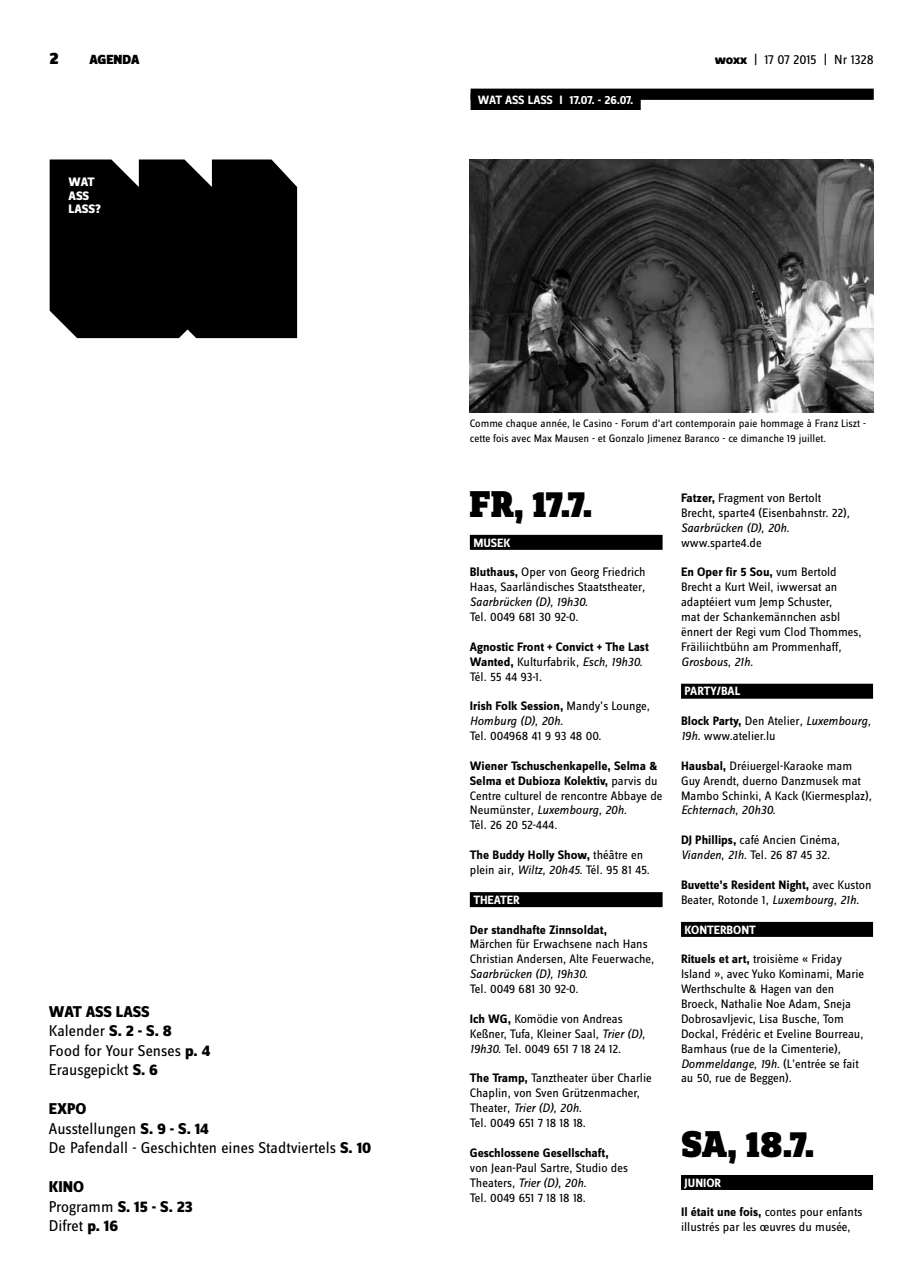
<style>
.page{position:relative;width:922px;height:1276px;background:#fff}
.page>*{position:absolute;margin:0;border:0;box-sizing:border-box;transform-origin:0 0}
.t1{font:900 38.75px "Zine Slab Dis";letter-spacing:-.005em;color:#000}
.t2{font:900 17.5px "Zine Sans Dis";color:#000}
.t3{font:16.25px/19.5px "Zine Sans Dis";color:#000}
.t4{font:800 16.25px/19.5px "Zine Sans Dis";color:#000}
.t5{font:13.75px "Zine Sans Dis";letter-spacing:-.01em;color:#000}
.t6{font:900 13.75px "Zine Sans Dis";color:#000}
.t7{font:12.75px/14.9px "Zine Sans Dis";color:#000}
.t8{font:700 12.75px/14.9px "Zine Sans Dis";color:#000}
.t9{font:800 12.75px/13.8px "Zine Sans Dis";letter-spacing:-.01em;color:#fff}
.t10{font:700 12.5px "Zine Sans Dis";letter-spacing:-.01em;color:#fff}
.t11{font:11.25px/14.9px "Zine Sans Dis";color:#000}
.s1{font-weight:800}
.s2{font-weight:400}
.s3{font-weight:700}
.s4{font-style:italic}
.s5{font-weight:400;font-style:italic}
</style>
<div class="page">
<div style="left:469px;top:535px;width:193px;height:15px;background:#000"></div>
<div style="left:469px;top:892px;width:193px;height:15px;background:#000"></div>
<div style="left:680px;top:684px;width:192px;height:15px;background:#000"></div>
<div style="left:680px;top:922px;width:192px;height:15px;background:#000"></div>
<div style="left:680px;top:1175px;width:192px;height:15px;background:#000"></div>
<div style="left:50px;top:159px;width:247px;height:179px;background:#000"></div>
<div style="left:470px;top:89px;width:403px;height:11px;background:#000"></div>
<div style="left:470px;top:94px;width:170px;height:16px;background:#000"></div>
<img style="left:469px;top:159px;width:403px;height:253px">
<p class="t2" style="left:50px;top:49px;width:11px">2</p>
<p class="t6" style="left:89px;top:53px;width:52px">AGENDA</p>
<p class="t5" style="left:714px;top:53px;width:160px"><span class="s1">woxx</span> | 17 07 2015 | Nr 1328</p>
<p class="t9" style="left:69px;top:176px;width:34px">WAT<br>ASS<br>LASS?</p>
<p class="t3" style="left:49px;top:1002px;width:163px"><span class="s1">WAT ASS LASS<br></span>Kalender <span class="s1">S. 2 - S. 8<br></span>Food for Your Senses <span class="s1">p. 4<br></span>Erausgepickt <span class="s1">S. 6</span></p>
<p class="t3" style="left:49px;top:1100px;width:324px"><span class="s1">EXPO<br></span>Ausstellungen <span class="s1">S. 9 - S. 14<br></span>De Pafendall - Geschichten eines Stadtviertels <span class="s1">S. 10</span></p>
<p class="t4" style="left:49px;top:1178px;width:145px">KINO<br><span class="s2">Programm</span> S. 15 - S. 23<br><span class="s2">Difret</span> p. 16</p>
<p class="t10" style="left:477px;top:93px;width:157px">WAT ASS LASS I 17.07. - 26.07.</p>
<p class="t11" style="left:469px;top:417px;width:397px">Comme chaque année, le Casino - Forum d‘art contemporain paie hommage à Franz Liszt - cette fois avec Max Mausen - et Gonzalo Jimenez Baranco - ce dimanche 19 juillet.</p>
<p class="t1" style="left:469px;top:483px;width:124px">Fr , 17.7.</p>
<p class="t10" style="left:473px;top:536px;width:39px">musek</p>
<p class="t7" style="left:469px;top:565px;width:177px"><span class="s3">Bluthaus,</span> Oper von Georg Friedrich<br>Haas, Saarländisches Staatstheater<span class="s4">,<br>Saarbrücken (D), 19h30.<br></span>Tel. 0049 681 30 92-0.</p>
<p class="t8" style="left:470px;top:640px;width:180px">Agnostic Front + Convict + The Last<br>Wanted, <span class="s2">Kulturfabrik</span><span class="s5">, Esch, 19h30.<br></span><span class="s2">Tél. 55 44 93-1.</span></p>
<p class="t7" style="left:470px;top:699px;width:181px"><span class="s3">Irish Folk Session,</span> Mandy’s Lounge<span class="s4">,<br>Homburg (D), 20h.<br></span>Tel. 004968 41 9 93 48 00.</p>
<p class="t7" style="left:470px;top:759px;width:194px"><span class="s3">Wiener Tschuschenkapelle, Selma &amp;<br>Selma et Dubioza Kolektiv,</span> parvis du<br>Centre culturel de rencontre Abbaye de<br>Neumünster<span class="s4">, Luxembourg, 20h.<br></span>Tél. 26 20 52-444.</p>
<p class="t7" style="left:470px;top:848px;width:181px"><span class="s3">The Buddy Holly Show,</span> théâtre en plein air<span class="s4">, Wiltz, 20h45.</span> Tél. 95 81 45.</p>
<p class="t10" style="left:473px;top:893px;width:46px">th eater</p>
<p class="t7" style="left:469px;top:922px;width:186px"><span class="s3">Der standhafte Zinnsoldat,<br></span>Märchen für Erwachsene nach Hans<br>Christian Andersen, Alte Feuerwache<span class="s4">,<br>Saarbrücken (D), 19h30.<br></span>Tel. 0049 681 30 92-0.</p>
<p class="t7" style="left:469px;top:1012px;width:177px"><span class="s3">Ich WG,</span> Komödie von Andreas<br>Keßner, Tufa, Kleiner Saal<span class="s4">, Trier (D),<br>19h30.</span> Tel. 0049 651 7 18 24 12.</p>
<p class="t7" style="left:470px;top:1071px;width:183px"><span class="s3">The Tramp,</span> Tanztheater über Charlie<br>Chaplin, von Sven Grützenmacher,<br>Theater<span class="s4">, Trier (D), 20h.<br></span>Tel. 0049 651 7 18 18 18.</p>
<p class="t7" style="left:470px;top:1146px;width:159px"><span class="s3">Geschlossene Gesellschaft, </span>von Jean-Paul Sartre, Studio des<br>Theaters<span class="s4">, Trier (D), 20h.<br></span>Tel. 0049 651 7 18 18 18.</p>
<p class="t7" style="left:680px;top:491px;width:170px"><span class="s3">Fatzer,</span> Fragment von Bertolt<br>Brecht, sparte4 (Eisenbahnstr. 22)<span class="s4">,<br>Saarbrücken (D), 20h. </span>www.sparte4.de</p>
<p class="t7" style="left:680px;top:565px;width:182px"><span class="s3">En Oper fir 5 Sou,</span> vum Bertold<br>Brecht a Kurt Weil, iwwersat an adaptéiert vum Jemp Schuster,<br>mat der Schankemännchen asbl ënnert der Regi vum Clod Thommes,<br>Fräiliichtbühn am Prommenhaff<span class="s4">,<br>Grosbous, 21h.</span></p>
<p class="t10" style="left:684px;top:684px;width:44px">party/bal</p>
<p class="t7" style="left:680px;top:714px;width:191px"><span class="s3">Block Party,</span> Den Atelier<span class="s4">, Luxembourg,<br>19h.</span> www.atelier.lu</p>
<p class="t7" style="left:680px;top:759px;width:192px"><span class="s3">Hausbal,</span> Dréiuergel-Karaoke mam<br>Guy Arendt, duerno Danzmusek mat<br>Mambo Schinki, A Kack (Kiermesplaz)<span class="s4">,<br>Echternach, 20h30.</span></p>
<p class="t7" style="left:680px;top:833px;width:160px"><span class="s3">DJ Phillips,</span> café Ancien Cinéma<span class="s4">,<br>Vianden, 21h.</span> Tel. 26 87 45 32.</p>
<p class="t7" style="left:680px;top:878px;width:192px"><span class="s3">Buvette’s Resident Night,</span> avec Kuston<br>Beater, Rotonde 1<span class="s4">, Luxembourg, 21h.</span></p>
<p class="t10" style="left:684px;top:923px;width:51px">konterbont</p>
<p class="t7" style="left:680px;top:952px;width:185px"><span class="s3">Rituels et art,</span> troisième « Friday<br>Island », avec Yuko Kominami, Marie<br>Werthschulte &amp; Hagen van den<br>Broeck, Nathalie Noe Adam, Sneja<br>Dobrosavljevic, Lisa Busche, Tom<br>Dockal, Frédéric et Eveline Bourreau,<br>Bamhaus (rue de la Cimenterie)<span class="s4">,<br>Dommeldange, 19h.</span> (L’entrée se fait au 50, rue de Beggen).</p>
<p class="t1" style="left:680px;top:1123px;width:135px">Sa, 18.7.</p>
<p class="t10" style="left:684px;top:1176px;width:36px">junior</p>
<p class="t7" style="left:680px;top:1205px;width:183px"><span class="s3">Il était une fois,</span> contes pour enfants illustrés par les œuvres du musée,</p>
</div>
